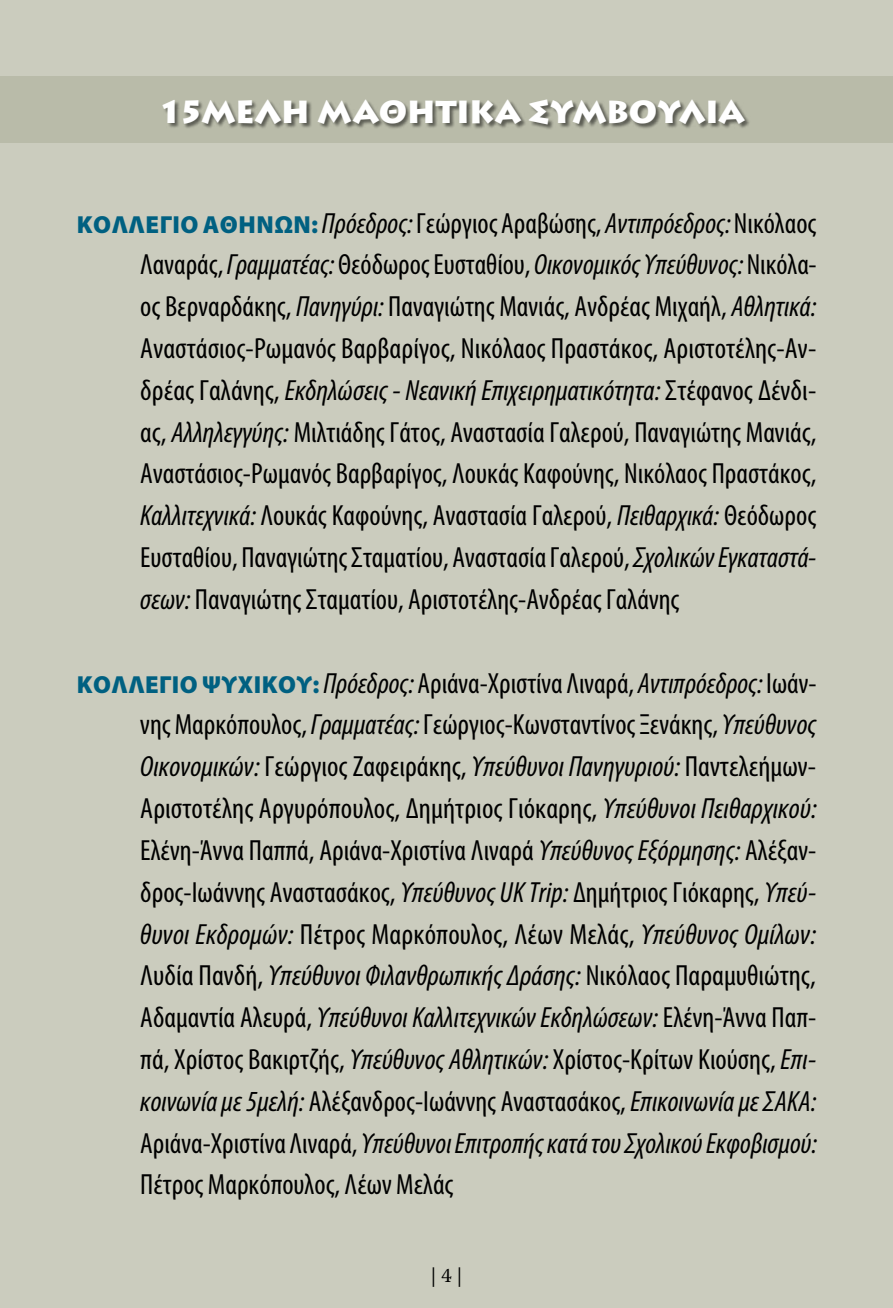
<style>
.page{position:relative;width:893px;height:1308px;background:#fff}
.page>*{position:absolute;margin:0;border:0;box-sizing:border-box;transform-origin:0 0}
.t1{font:900 31.5px "Lithos Pro";letter-spacing:-.015em;color:#fff}
.t2{font:condensed 29.25px/41.9px "Myriad Pro";color:#000;text-align:justify}
.t3{font:900 24.75px "Myriad Pro";letter-spacing:.02em;color:#006081}
.t4{font:20.25px "Warnock Pro";color:#000}
.s1{font-weight:900;font-stretch:normal;font-size:24.75px;color:#006081}
.s2{font-style:italic}
</style>
<div class="page">
<div style="left:0;top:0;width:893px;height:1307px;background:#cbccbe"></div>
<div style="left:0;top:77px;width:893px;height:66px;background:#b9bba9"></div>
<div style="left:163px;top:100px;width:588px;height:30px;background:#000;opacity:.5"></div>
<p class="t1" style="left:157px;top:92px;width:589px">15μελη μαθητικα συμβουλια</p>
<p class="t2" style="left:140px;top:201px;width:678px;text-indent:171px"><span class="s1">:</span> <span class="s2">Πρόεδρος:</span> Γεώργιος Αραβώσης, <span class="s2">Αντιπρόεδρος:</span> Νικόλαος Λαναράς, <span class="s2">Γραμματέας:</span> Θεόδωρος Ευσταθίου, <span class="s2">Οικονομικός Υπεύθυνος:</span> Νικόλα&shy;ος Βερναρδάκης, <span class="s2">Πανηγύρι:</span> Παναγιώτης Μανιάς, Ανδρέας Μιχαήλ, <span class="s2">Αθλητικά:<br></span>Αναστάσιος-Ρωμανός Βαρβαρίγος, Νικόλαος Πραστάκος, Αριστοτέλης-Αν&shy;δρέας Γαλάνης, <span class="s2">Εκδηλώσεις - Νεανική Επιχειρηματικότητα:</span> Στέφανος Δένδι&shy;ας, <span class="s2">Αλληλεγγύης:</span> Μιλτιάδης Γάτος, Αναστασία Γαλερού, Παναγιώτης Μανιάς, Αναστάσιος-Ρωμανός Βαρβαρίγος, Λουκάς Καφούνης, Νικόλαος Πραστάκος, <span class="s2">Καλλιτεχνικά:</span> Λουκάς Καφούνης, Αναστασία Γαλερού, <span class="s2">Πειθαρχικά:</span> Θεόδωρος Ευσταθίου, Παναγιώτης Σταματίου, Αναστασία Γαλερού, <span class="s2">Σχολικών Εγκαταστά&shy;σεων:</span> Παναγιώτης Σταματίου, Αριστοτέλης-Ανδρέας Γαλάνης</p>
<p class="t3" style="left:77px;top:208px;width:33px">Κολλέγιο</p>
<p class="t3" style="left:203px;top:208px;width:36px">Αθηνών</p>
<p class="t2" style="left:140px;top:661px;width:678px;text-indent:172px"><span class="s1">:</span> <span class="s2">Πρόεδρος:</span> Αριάνα-Χριστίνα Λιναρά, <span class="s2">Αντιπρόεδρος:</span> Ιωάν&shy;νης Μαρκόπουλος, <span class="s2">Γραμματέας:</span> Γεώργιος-Κωνσταντίνος Ξενάκης, <span class="s2">Υπεύθυνος Οικονομικών:</span> Γεώργιος Ζαφειράκης, <span class="s2">Υπεύθυνοι Πανηγυριού:</span> Παντελεήμων-Αριστοτέλης Αργυρόπουλος, Δημήτριος Γιόκαρης, <span class="s2">Υπεύθυνοι Πειθαρχικού:<br></span>Ελένη-Άννα Παππά, Αριάνα-Χριστίνα Λιναρά <span class="s2">Υπεύθυνος Εξόρμησης:</span> Αλέξαν&shy;δρος-Ιωάννης Αναστασάκος, <span class="s2">Υπεύθυνος UK Trip:</span> Δημήτριος Γιόκαρης, <span class="s2">Υπεύ&shy;θυνοι Εκδρομών:</span> Πέτρος Μαρκόπουλος, Λέων Μελάς, <span class="s2">Υπεύθυνος Ομίλων:<br></span>Λυδία Πανδή, <span class="s2">Υπεύθυνοι Φιλανθρωπικής Δράσης:</span> Νικόλαος Παραμυθιώτης, Αδαμαντία Αλευρά, <span class="s2">Υπεύθυνοι Καλλιτεχνικών Εκδηλώσεων:</span> Ελένη-Άννα Παπ&shy;πά, Χρίστος Βακιρτζής, <span class="s2">Υπεύθυνος Αθλητικών:</span> Χρίστος-Κρίτων Κιούσης, <span class="s2">Επι&shy;κοινωνία με 5μελή:</span> Αλέξανδρος-Ιωάννης Αναστασάκος, <span class="s2">Επικοινωνία με ΣΑΚΑ:<br></span>Αριάνα-Χριστίνα Λιναρά, <span class="s2">Υπεύθυνοι Επιτροπής κατά του Σχολικού Εκφοβισμού:<br></span>Πέτρος Μαρκόπουλος, Λέων Μελάς</p>
<p class="t3" style="left:77px;top:667px;width:33px">Κολλέγιο</p>
<p class="t3" style="left:202px;top:667px;width:36px">Ψυχικού</p>
<p class="t4" style="left:430px;top:1263px;width:34px">| 4 |</p>
</div>
